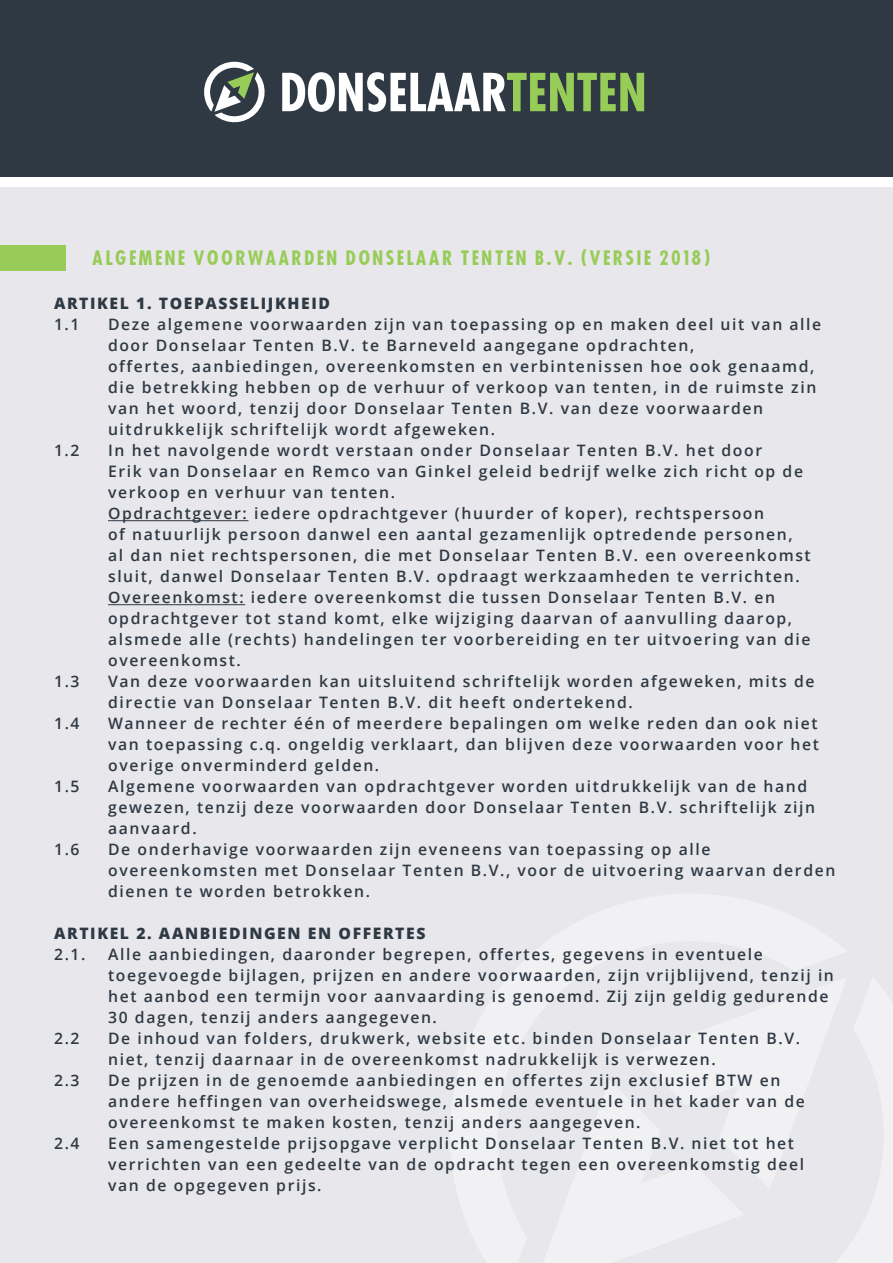
<style>
.page{position:relative;width:893px;height:1263px;background:#fff}
.page>*{position:absolute;margin:0;border:0;box-sizing:border-box;transform-origin:0 0}
.t1{font:700 19.5px "Futura Cond";letter-spacing:.1em;color:#98cc58}
.t2{font:600 15.75px/21px "Open Sans";letter-spacing:.1em;color:#2f3944}
.t3{font:800 15.75px "Open Sans";letter-spacing:.1em;color:#2f3944}
</style>
<div class="page">
<div style="left:0;top:187px;width:893px;height:1076px;background:#e8e7eb"></div>
<div style="left:0;top:0;width:893px;height:176px;background:#2f3944"></div>
<hr style="left:108px;top:520px;width:140px;height:1px;background:#2f3944">
<hr style="left:108px;top:604px;width:137px;height:1px;background:#2f3944">
<svg style="left:282px;top:72px;width:362px;height:40px"></svg>
<svg style="left:204px;top:62px;width:61px;height:60px"></svg>
<div style="left:0;top:245px;width:66px;height:26px;background:#98cc58"></div>
<p class="t1" style="left:92px;top:245px;width:619px">ALGEMENE VOORWAARDEN DONSELAAR TENTEN B.V. (VERSIE 2018)</p>
<p class="t3" style="left:54px;top:292px;width:277px">ARTIKEL 1. TOEPASSELIJKHEID</p>
<p class="t2" style="left:54px;top:314px;width:27px">1.1</p>
<p class="t2" style="left:108px;top:314px;width:715px">Deze algemene voorwaarden zijn van toepassing op en maken deel uit van alle door Donselaar Tenten B.V. te Barneveld aangegane opdrachten,<br>offertes, aanbiedingen, overeenkomsten en verbintenissen hoe ook genaamd, die betrekking hebben op de verhuur of verkoop van tenten, in de ruimste zin van het woord, tenzij door Donselaar Tenten B.V. van deze voorwaarden uitdrukkelijk schriftelijk wordt afgeweken.</p>
<p class="t2" style="left:54px;top:440px;width:27px">1.2</p>
<p class="t2" style="left:108px;top:440px;width:704px">In het navolgende wordt verstaan onder Donselaar Tenten B.V. het door<br>Erik van Donselaar en Remco van Ginkel geleid bedrijf welke zich richt op de verkoop en verhuur van tenten.<br>Opdrachtgever: iedere opdrachtgever (huurder of koper), rechtspersoon<br>of natuurlijk persoon danwel een aantal gezamenlijk optredende personen, al dan niet rechtspersonen, die met Donselaar Tenten B.V. een overeenkomst sluit, danwel Donselaar Tenten B.V. opdraagt werkzaamheden te verrichten.<br>Overeenkomst: iedere overeenkomst die tussen Donselaar Tenten B.V. en opdrachtgever tot stand komt, elke wijziging daarvan of aanvulling daarop, alsmede alle (rechts) handelingen ter voorbereiding en ter uitvoering van die overeenkomst.</p>
<p class="t2" style="left:54px;top:671px;width:27px">1.3</p>
<p class="t2" style="left:108px;top:671px;width:708px">Van deze voorwaarden kan uitsluitend schriftelijk worden afgeweken, mits de directie van Donselaar Tenten B.V. dit heeft ondertekend.</p>
<p class="t2" style="left:54px;top:713px;width:27px">1.4</p>
<p class="t2" style="left:108px;top:713px;width:712px;text-align:justify">Wanneer de rechter één of meerdere bepalingen om welke reden dan ook niet van toepassing c.q. ongeldig verklaart, dan blijven deze voorwaarden voor het overige onverminderd gelden.</p>
<p class="t2" style="left:54px;top:776px;width:27px">1.5</p>
<p class="t2" style="left:108px;top:776px;width:708px">Algemene voorwaarden van opdrachtgever worden uitdrukkelijk van de hand gewezen, tenzij deze voorwaarden door Donselaar Tenten B.V. schriftelijk zijn aanvaard.</p>
<p class="t2" style="left:54px;top:839px;width:27px">1.6</p>
<p class="t2" style="left:108px;top:839px;width:729px">De onderhavige voorwaarden zijn eveneens van toepassing op alle overeenkomsten met Donselaar Tenten B.V., voor de uitvoering waarvan derden dienen te worden betrokken.</p>
<p class="t3" style="left:54px;top:922px;width:373px">ARTIKEL 2. AANBIEDINGEN EN OFFERTES</p>
<p class="t2" style="left:54px;top:944px;width:33px">2.1.</p>
<p class="t2" style="left:108px;top:944px;width:727px">Alle aanbiedingen, daaronder begrepen, offertes, gegevens in eventuele toegevoegde bijlagen, prijzen en andere voorwaarden, zijn vrijblijvend, tenzij in het aanbod een termijn voor aanvaarding is genoemd. Zij zijn geldig gedurende 30 dagen, tenzij anders aangegeven.</p>
<p class="t2" style="left:54px;top:1028px;width:27px">2.2</p>
<p class="t2" style="left:108px;top:1028px;width:693px">De inhoud van folders, drukwerk, website etc. binden Donselaar Tenten B.V. niet, tenzij daarnaar in de overeenkomst nadrukkelijk is verwezen.</p>
<p class="t2" style="left:54px;top:1070px;width:27px">2.3</p>
<p class="t2" style="left:108px;top:1070px;width:698px">De prijzen in de genoemde aanbiedingen en offertes zijn exclusief BTW en andere heffingen van overheidswege, alsmede eventuele in het kader van de overeenkomst te maken kosten, tenzij anders aangegeven.</p>
<p class="t2" style="left:54px;top:1133px;width:27px">2.4</p>
<p class="t2" style="left:108px;top:1133px;width:697px">Een samengestelde prijsopgave verplicht Donselaar Tenten B.V. niet tot het verrichten van een gedeelte van de opdracht tegen een overeenkomstig deel van de opgegeven prijs.</p>
</div>
